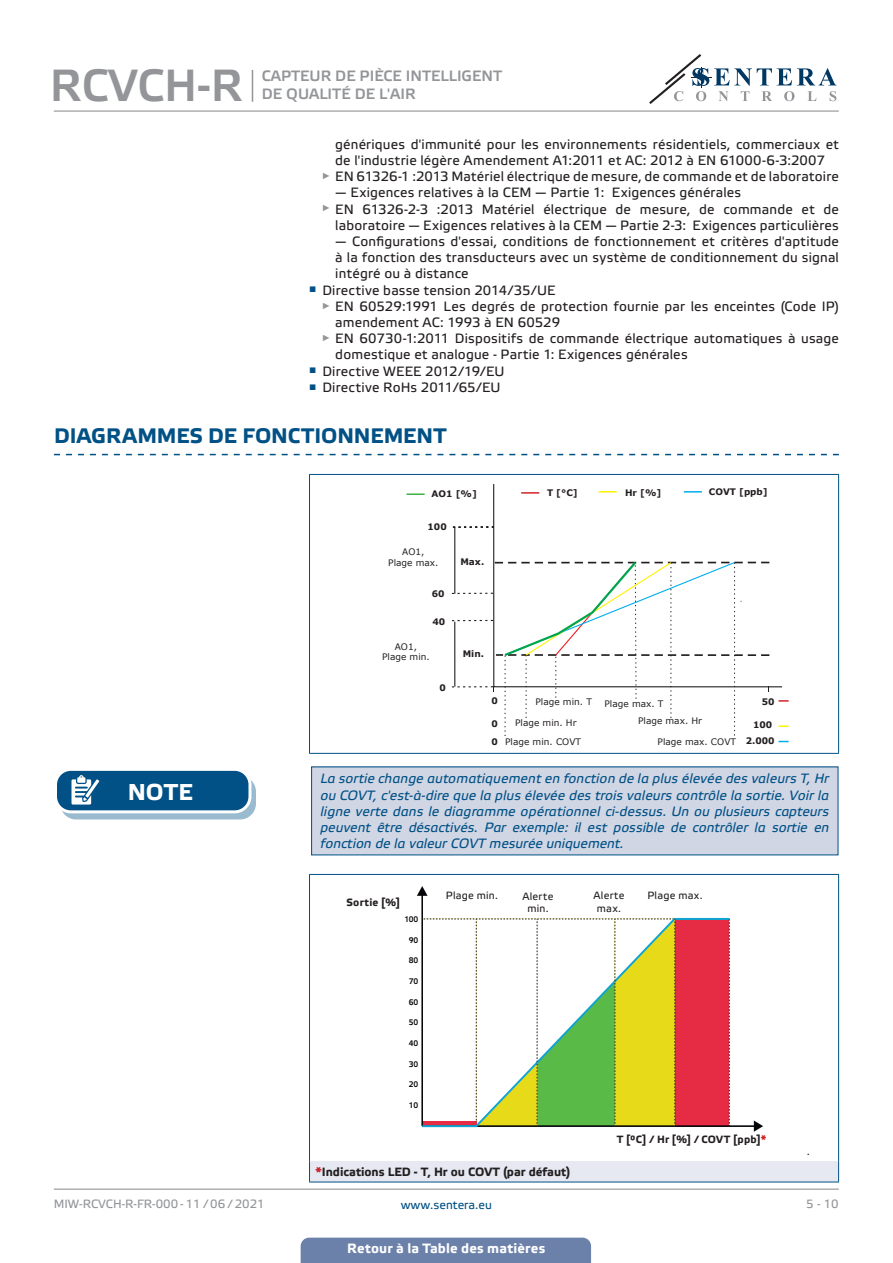
<style>
.page{position:relative;width:893px;height:1263px;background:#fff}
.page>*{position:absolute;margin:0;border:0;box-sizing:border-box;transform-origin:0 0}
.t1{font:45px "Etelka Medium Pro";color:#939598}
.t2{font:700 22.95px "Etelka Text Pro";color:#fff}
.t3{font:700 21px "Etelka Text Pro";letter-spacing:-.005em;color:#015186}
.t4{font:15px/18px "Etelka Medium Pro";color:#939598}
.t5{font:13.5px/16.2px "Etelka Text Pro";letter-spacing:.015em;color:#231f20}
.attention{font:italic 13.5px/16.2px "Etelka Text Pro";color:#015186;text-align:justify}
.t6{font:700 13.5px "Etelka Text Pro";letter-spacing:.01em;color:#fff}
.Body_text{font:700 12px "Etelka Text Pro";color:#231f20}
.t7{font:12px "Etelka Text Pro";color:#939598}
.t8{font:12px "Etelka Text Pro";color:#015186}
.table_text{font:10.5px/12.6px "Etelka Text Pro";letter-spacing:.025em;color:#231f20;text-align:center}
.table_text-2{font:700 10.5px "Etelka Text Pro";letter-spacing:.02em;color:#231f20}
.Body_text-2{font:9px "Verdana";color:#231f20}
.Body_text-3{font:700 9px "Verdana";color:#231f20}
.t9{font:italic 9px "Verdana";color:#000}
.t10{font:8.1px "Etelka Medium Pro";letter-spacing:-.035em;color:#05060a;scale:.95 1}
.s1{color:#d1232a}
</style>
<div class="page">
<hr style="left:54px;top:111px;width:785px;height:1px;background:#939598">
<hr style="left:54px;top:1188px;width:785px;height:2px;background:#939598">
<svg style="left:649px;top:54px;width:187px;height:50px"></svg>
<div style="left:301px;top:1237px;width:290px;height:26px;background:#6c81aa"></div>
<hr style="left:252px;top:70px;width:1px;height:32px;background:#939598">
<svg style="left:54px;top:454px;width:785px;height:1px"></svg>
<hr style="left:309px;top:475px;width:1px;height:278px;background:#015186">
<hr style="left:309px;top:474px;width:530px;height:1px;background:#015186">
<hr style="left:838px;top:475px;width:1px;height:278px;background:#015186">
<hr style="left:309px;top:753px;width:530px;height:1px;background:#015186">
<hr style="left:454px;top:527px;width:1px;height:67px;background:#231f20">
<svg style="left:452px;top:526px;width:42px;height:2px"></svg>
<svg style="left:452px;top:559px;width:317px;height:177px"></svg>
<svg style="left:407px;top:493px;width:18px;height:2px"></svg>
<svg style="left:521px;top:492px;width:18px;height:2px"></svg>
<svg style="left:599px;top:491px;width:18px;height:2px"></svg>
<svg style="left:778px;top:700px;width:11px;height:2px"></svg>
<svg style="left:778px;top:725px;width:11px;height:2px"></svg>
<svg style="left:684px;top:491px;width:18px;height:2px"></svg>
<div style="left:312px;top:767px;width:526px;height:88px;background:#d1d6e4"></div>
<svg style="left:61px;top:776px;width:194px;height:43px"></svg>
<div style="left:60px;top:776px;width:196px;height:43px;border:1px solid #015186;border-radius:15px"></div>
<div style="left:56px;top:769px;width:194px;height:43px;background:#015186;border-radius:15px"></div>
<div style="left:54px;top:768px;width:197px;height:45px;border:3px solid #fff;border-radius:15px"></div>
<svg style="left:71px;top:775px;width:34px;height:38px"></svg>
<div style="left:309px;top:1161px;width:530px;height:21px;background:#e6e9f1"></div>
<hr style="left:309px;top:874px;width:530px;height:1px;background:#015186">
<hr style="left:309px;top:875px;width:1px;height:286px;background:#015186">
<hr style="left:838px;top:875px;width:1px;height:286px;background:#015186">
<svg style="left:309px;top:1161px;width:1px;height:21px"></svg>
<svg style="left:838px;top:1161px;width:1px;height:21px"></svg>
<hr style="left:309px;top:1182px;width:530px;height:1px;background:#015186">
<hr style="left:421px;top:894px;width:2px;height:232px;background:#05060a">
<svg style="left:417px;top:886px;width:11px;height:10px"></svg>
<hr style="left:422px;top:1125px;width:333px;height:2px;background:#05060a">
<svg style="left:754px;top:1120px;width:9px;height:12px"></svg>
<svg style="left:421px;top:917px;width:310px;height:211px"></svg>
<svg style="left:422px;top:919px;width:308px;height:207px"></svg>
<h1 class="t1" style="left:50px;top:61px;width:194px">RCVCH-R</h1>
<p class="t4" style="left:262px;top:67px;width:242px">CAPTEUR DE PIÈCE INTELLIGENT<br>DE QUALITÉ DE L'AIR</p>
<p class="t5" style="left:335px;top:137px;width:505px">génériques d'immunité pour les environnements résidentiels, commerciaux et de l'industrie légère Amendement A1:2011 et AC: 2012 à EN 61000-6-3:2007</p>
<p class="t5" style="left:322px;top:169px;width:519px"><sup>►</sup> EN 61326-1 :2013 Matériel électrique de mesure, de commande et de laboratoire</p>
<p class="t5" style="left:335px;top:185px;width:407px">— Exigences relatives à la CEM — Partie 1: Exigences générales</p>
<p class="t5" style="left:322px;top:202px;width:519px;text-align:right"><sup>►</sup> EN 61326-2-3 :2013 Matériel électrique de mesure, de commande et de laboratoire — Exigences relatives à la CEM — Partie 2-3: Exigences particulières</p>
<p class="t5" style="left:335px;top:234px;width:505px;text-align:justify">— Configurations d'essai, conditions de fonctionnement et critères d'aptitude à la fonction des transducteurs avec un système de conditionnement du signal intégré ou à distance</p>
<p class="t5" style="left:309px;top:283px;width:248px"><sup>■</sup> Directive basse tension 2014/35/UE</p>
<p class="t5" style="left:335px;top:299px;width:505px;text-indent:-13px"><sup>►</sup> EN 60529:1991 Les degrés de protection fournie par les enceintes (Code IP) amendement AC: 1993 à EN 60529</p>
<p class="t5" style="left:335px;top:331px;width:505px;text-indent:-13px"><sup>►</sup> EN 60730-1:2011 Dispositifs de commande électrique automatiques à usage domestique et analogue - Partie 1: Exigences générales</p>
<p class="t5" style="left:309px;top:364px;width:197px"><sup>■</sup> Directive WEEE 2012/19/EU</p>
<p class="t5" style="left:309px;top:380px;width:193px"><sup>■</sup> Directive RoHs 2011/65/EU</p>
<p class="t3" style="left:54px;top:422px;width:394px">DIAGRAMMES DE FONCTIONNEMENT</p>
<p class="t2" style="left:128px;top:778px;width:67px">NOTE</p>
<p class="Body_text-3" style="left:432px;top:488px;width:47px">AO1 [%]</p>
<p class="Body_text-3" style="left:547px;top:487px;width:32px">T [°C]</p>
<p class="Body_text-3" style="left:625px;top:487px;width:38px">Hr [%]</p>
<p class="Body_text-3" style="left:709px;top:486px;width:60px">COVT [ppb]</p>
<p class="Body_text-3" style="left:427px;top:520px;width:21px">100</p>
<p class="Body_text-2" style="left:402px;top:546px;width:24px">AO1,</p>
<p class="Body_text-2" style="left:388px;top:556px;width:52px">Plage max.</p>
<p class="Body_text-3" style="left:432px;top:587px;width:14px">60</p>
<p class="Body_text-3" style="left:432px;top:615px;width:14px">40</p>
<p class="Body_text-2" style="left:395px;top:640px;width:24px">AO1,</p>
<p class="Body_text-2" style="left:382px;top:651px;width:49px">Plage min.</p>
<p class="Body_text-3" style="left:439px;top:681px;width:8px">0</p>
<p class="Body_text-3" style="left:460px;top:555px;width:25px">Max.</p>
<p class="Body_text-3" style="left:463px;top:648px;width:23px">Min.</p>
<p class="Body_text-3" style="left:492px;top:695px;width:8px">0</p>
<p class="Body_text-3" style="left:491px;top:717px;width:8px">0</p>
<p class="Body_text-3" style="left:491px;top:736px;width:8px">0</p>
<p class="Body_text-2" style="left:505px;top:735px;width:77px">Plage min. COVT</p>
<p class="Body_text-2" style="left:658px;top:735px;width:80px">Plage max. COVT</p>
<p class="Body_text-2" style="left:536px;top:696px;width:58px">Plage min. T</p>
<p class="Body_text-2" style="left:605px;top:698px;width:60px">Plage max. T</p>
<p class="Body_text-2" style="left:638px;top:715px;width:65px">Plage max. Hr</p>
<p class="Body_text-2" style="left:515px;top:717px;width:63px">Plage min. Hr</p>
<p class="Body_text-3" style="left:762px;top:695px;width:14px">50</p>
<p class="Body_text-3" style="left:753px;top:718px;width:21px">100</p>
<p class="Body_text-3" style="left:746px;top:734px;width:30px">2.000</p>
<p class="attention" style="left:320px;top:771px;width:510px">La sortie change automatiquement en fonction de la plus élevée des valeurs T, Hr ou COVT, c'est-à-dire que la plus élevée des trois valeurs contrôle la sortie. Voir la ligne verte dans le diagramme opérationnel ci-dessus. Un ou plusieurs capteurs peuvent être désactivés. Par exemple: il est possible de contrôler la sortie en fonction de la valeur COVT mesurée uniquement.</p>
<p class="table_text-2" style="left:346px;top:895px;width:55px">Sortie [%]</p>
<p class="t10" style="left:404px;top:915px;width:16px">100</p>
<p class="t10" style="left:409px;top:936px;width:11px">90</p>
<p class="t10" style="left:409px;top:956px;width:11px">80</p>
<p class="t10" style="left:409px;top:977px;width:11px">70</p>
<p class="t10" style="left:409px;top:998px;width:11px">60</p>
<p class="t10" style="left:409px;top:1018px;width:11px">50</p>
<p class="t10" style="left:409px;top:1039px;width:11px">40</p>
<p class="t10" style="left:409px;top:1060px;width:11px">30</p>
<p class="t10" style="left:409px;top:1080px;width:11px">20</p>
<p class="t10" style="left:409px;top:1101px;width:11px">10</p>
<p class="table_text" style="left:446px;top:890px;width:54px">Plage min.</p>
<p class="table_text" style="left:522px;top:890px;width:33px">Alerte</p>
<p class="table_text" style="left:527px;top:903px;width:23px">min.</p>
<p class="Body_text" style="left:315px;top:1164px;width:256px"><span class="s1">*</span>Indications LED - T, Hr ou COVT (par défaut)</p>
<p class="table_text" style="left:593px;top:890px;width:33px">Alerte max.</p>
<p class="table_text" style="left:647px;top:890px;width:57px">Plage max.</p>
<p class="table_text-2" style="left:617px;top:1133px;width:151px">T [°C] / Hr [%] / COVT [ppb]<span class="s1">*</span></p>
<p class="t9" style="left:807px;top:1146px;width:5px">.</p>
<p class="t7" style="left:54px;top:1197px;width:212px">MIW-RCVCH-R-FR-000 - 11 / 06 / 2021</p>
<p class="t8" style="left:401px;top:1198px;width:93px">www.sentera.eu</p>
<p class="t7" style="left:806px;top:1197px;width:34px">5 - 10</p>
<p class="t6" style="left:347px;top:1239px;width:200px">Retour à la Table des matières</p>
</div>
